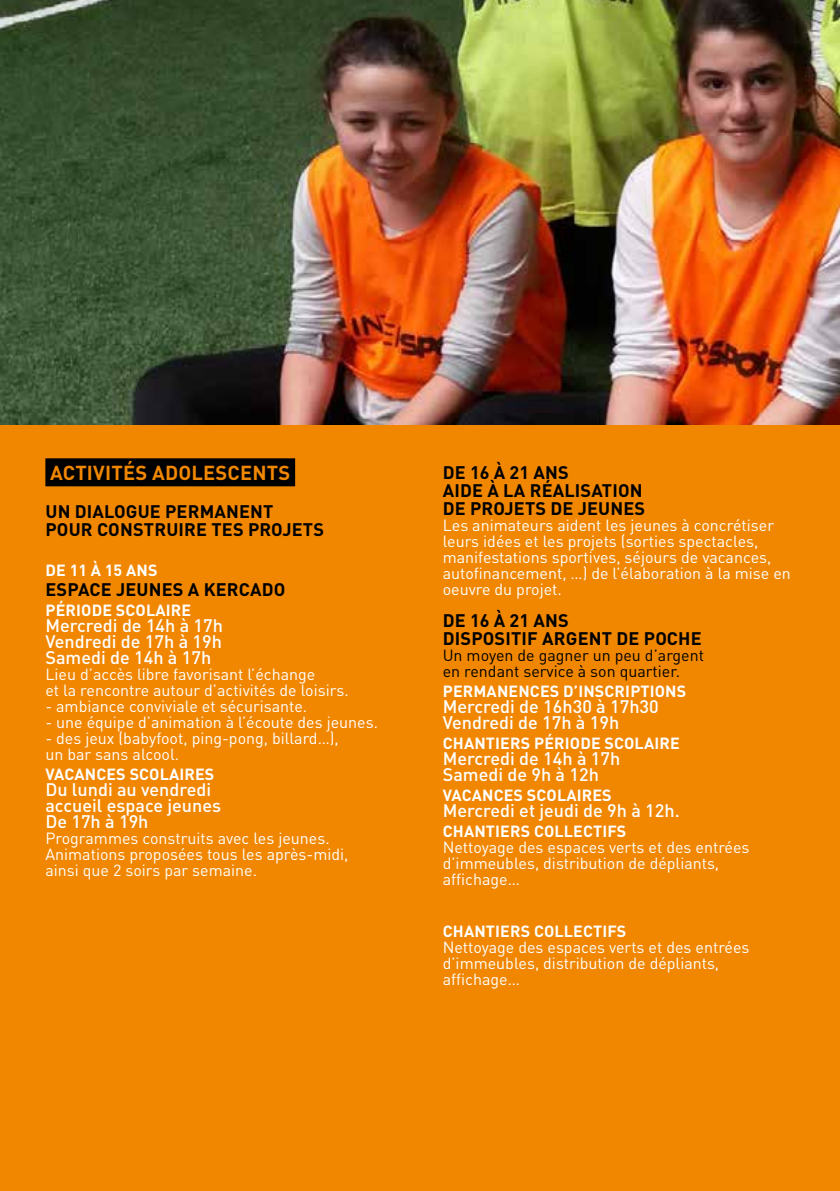
<style>
.page{position:relative;width:840px;height:1191px;background:#fff}
.page>*{position:absolute;margin:0;border:0;box-sizing:border-box;transform-origin:0 0}
.t1{font:700 20px "DINOT";letter-spacing:.01em;color:#f18700}
.t2{font:500 18px/16px "DINOT";color:#fff}
.t3{font:700 18px/18px "DINOT";letter-spacing:.01em;color:#000}
.t4{font:16px/16px "DINOT";color:#fff}
.t5{font:700 16px "DINOT";letter-spacing:.01em;color:#fff}
.t6{font:16px/16px "DINOT";color:#000}
</style>
<div class="page">
<img style="left:0;top:0;width:839px;height:425px">
<div style="left:0;top:425px;width:839px;height:766px;background:#f18700"></div>
<div style="left:45px;top:458px;width:250px;height:28px;background:#000"></div>
<p class="t1" style="left:50px;top:460px;width:241px">ACTIVITÉS ADOLESCENTS</p>
<p class="t3" style="left:45px;top:502px;width:280px">UN DIALOGUE PERMANENT<br>POUR CONSTRUIRE TES PROJETS</p>
<p class="t5" style="left:45px;top:560px;width:113px">DE 11 À 15 ANS</p>
<p class="t3" style="left:45px;top:580px;width:241px">ESPACE JEUNES A KERCADO</p>
<p class="t5" style="left:45px;top:600px;width:147px">PÉRIODE SCOLAIRE</p>
<p class="t2" style="left:45px;top:617px;width:179px;text-align:justify">Mercredi de 14h à 17h Vendredi de 17h à 19h Samedi de 14h à 17h</p>
<p class="t4" style="left:45px;top:666px;width:304px">Lieu d’accès libre favorisant l’échange<br>et la rencontre autour d’activités de loisirs.</p>
<p class="t4" style="left:45px;top:698px;width:263px">- ambiance conviviale et sécurisante.</p>
<p class="t4" style="left:45px;top:714px;width:334px">- une équipe d’animation à l’écoute des jeunes.</p>
<p class="t4" style="left:45px;top:730px;width:295px">- des jeux (babyfoot, ping-pong, billard…), un bar sans alcool.</p>
<p class="t5" style="left:45px;top:764px;width:170px">VACANCES SCOLAIRES</p>
<p class="t2" style="left:45px;top:781px;width:177px">Du lundi au vendredi accueil espace jeunes<br>De 17h à 19h</p>
<p class="t4" style="left:45px;top:830px;width:304px">Programmes construits avec les jeunes.<br>Animations proposées tous les après-midi, ainsi que 2 soirs par semaine.</p>
<p class="t3" style="left:442px;top:463px;width:204px">DE 16 À 21 ANS<br>AIDE À LA RÉALISATION<br>DE PROJETS DE JEUNES</p>
<p class="t4" style="left:442px;top:517px;width:349px">Les animateurs aident les jeunes à concrétiser leurs idées et les projets (sorties spectacles, manifestations sportives, séjours de vacances, autofinancement, …) de l’élaboration à la mise en oeuvre du projet.</p>
<p class="t3" style="left:442px;top:611px;width:260px">DE 16 À 21 ANS<br>DISPOSITIF ARGENT DE POCHE</p>
<p class="t6" style="left:442px;top:647px;width:263px">Un moyen de gagner un peu d’argent en rendant service à son quartier.</p>
<p class="t5" style="left:442px;top:680px;width:245px">PERMANENCES D’INSCRIPTIONS</p>
<p class="t2" style="left:442px;top:698px;width:217px">Mercredi de 16h30 à 17h30<br>Vendredi de 17h à 19h</p>
<p class="t5" style="left:442px;top:732px;width:238px">CHANTIERS PÉRIODE SCOLAIRE</p>
<p class="t2" style="left:442px;top:750px;width:179px">Mercredi de 14h à 17h<br>Samedi de 9h à 12h</p>
<p class="t5" style="left:442px;top:784px;width:170px">VACANCES SCOLAIRES</p>
<p class="t2" style="left:442px;top:802px;width:238px">Mercredi et jeudi de 9h à 12h.</p>
<p class="t5" style="left:442px;top:820px;width:185px">CHANTIERS COLLECTIFS</p>
<p class="t4" style="left:442px;top:839px;width:308px">Nettoyage des espaces verts et des entrées d’immeubles, distribution de dépliants, affichage…</p>
<p class="t5" style="left:442px;top:920px;width:185px">CHANTIERS COLLECTIFS</p>
<p class="t4" style="left:442px;top:939px;width:308px">Nettoyage des espaces verts et des entrées d’immeubles, distribution de dépliants, affichage…</p>
</div>
